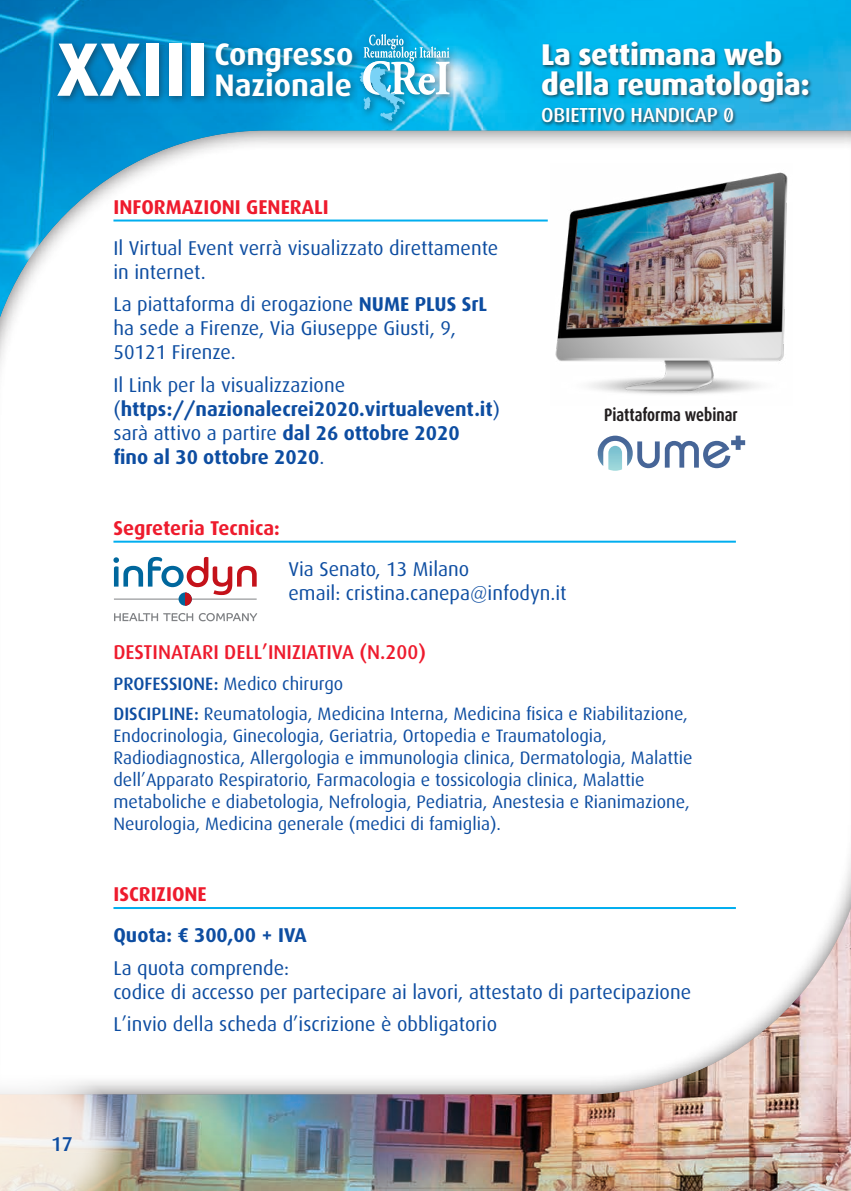
<style>
.page{position:relative;width:851px;height:1191px;background:#fff}
.page>*{position:absolute;margin:0;border:0;box-sizing:border-box;transform-origin:0 0}
.t1{font:700 75.8px "Dax";color:#fff}
.t2{font:700 31.2px/31.2px "Dax";color:#fff}
.t3{font:800 30px/30px "Dax";letter-spacing:-.01em;color:#fff}
.t4{font:500 20.4px "Dax";letter-spacing:-.01em;color:#fff}
.t5{font:20px/24px "Dax";color:#0d4da1}
.t6{font:700 20px/24px "Dax";color:#0d4da1}
.t7{font:700 20px "Dax";color:#ee1b2d}
.t8{font:500 20px "Dax";color:#ee1b2d}
.t9{font:500 20px "Dax";color:#0d4da1}
.t10{font:18px/22px "Dax";color:#0d4da1}
.t11{font:700 18px "Dax";color:#231f20;scale:.8 1}
.s1{font-weight:700}
.s2{font-weight:400}
.s3{font-weight:500}
</style>
<div class="page">
<img style="left:0;top:0;width:850px;height:114px">
<img style="left:0;top:114px;width:850px;height:15px">
<img style="left:123px;top:1095px;width:727px;height:96px">
<div style="left:0;top:129px;width:850px;height:966px;background:#231f20;opacity:.75"></div>
<div style="left:356px;top:30px;width:102px;height:100px;background:#231f20;opacity:.47"></div>
<svg style="left:359px;top:34px;width:90px;height:87px;background:#51bee2"></svg>
<div style="left:53px;top:40px;width:160px;height:65px;background:#231f20;opacity:.47"></div>
<div style="left:212px;top:39px;width:149px;height:66px;background:#231f20;opacity:.47"></div>
<svg style="left:0;top:1051px;width:123px;height:140px"></svg>
<div style="left:540px;top:40px;width:273px;height:87px;background:#231f20;opacity:.75"></div>
<svg style="left:726px;top:110px;width:4px;height:11px"></svg>
<hr style="left:113px;top:219px;width:434px;height:2px;background:#00aeef">
<hr style="left:113px;top:540px;width:622px;height:2px;background:#00aeef">
<hr style="left:113px;top:907px;width:622px;height:2px;background:#00aeef">
<svg style="left:566px;top:137px;width:208px;height:26px"></svg>
<img style="left:551px;top:163px;width:240px;height:241px">
<svg style="left:597px;top:435px;width:148px;height:36px"></svg>
<svg style="left:113px;top:557px;width:144px;height:38px"></svg>
<hr style="left:114px;top:598px;width:143px;height:1px;background:#808285">
<div style="left:178px;top:592px;width:14px;height:14px;background:#00679d;border-radius:50%"></div>
<svg style="left:185px;top:592px;width:7px;height:14px"></svg>
<svg style="left:114px;top:613px;width:143px;height:8px"></svg>
<h1 class="t1" style="left:57px;top:26px;width:153px">XXIII</h1>
<h2 class="t2" style="left:214px;top:38px;width:140px">Congresso<br>Nazionale</h2>
<p class="t7" style="left:113px;top:196px;width:216px">INFORMAZIONI GENERALI</p>
<p class="t5" style="left:113px;top:236px;width:386px">Il Virtual Event verrà visualizzato direttamente in internet.</p>
<p class="t5" style="left:113px;top:293px;width:375px">La piattaforma di erogazione <span class="s1">NUME PLUS SrL </span>ha sede a Firenze, Via Giuseppe Giusti, 9,<br>50121 Firenze.</p>
<p class="t6" style="left:113px;top:373px;width:388px"><span class="s2">Il Link per la visualizzazione (</span>https://nazionalecrei2020.virtualevent.it<span class="s2">) sarà attivo a partire</span> dal 26 ottobre 2020<br>fino al 30 ottobre 2020<span class="s2">.</span></p>
<p class="t7" style="left:113px;top:517px;width:168px">Segreteria Tecnica:</p>
<h3 class="t3" style="left:541px;top:40px;width:270px">La settimana web della reumatologia:</h3>
<p class="t4" style="left:541px;top:104px;width:194px">OBIETTIVO HANDICAP 0</p>
<p class="t11" style="left:604px;top:405px;width:168px">Piattaforma webinar</p>
<p class="t5" style="left:288px;top:557px;width:279px">Via Senato, 13 Milano<br>email: cristina.canepa@infodyn.it</p>
<p class="t8" style="left:113px;top:641px;width:314px">DESTINATARI DELL’INIZIATIVA (N.200)</p>
<p class="t10" style="left:113px;top:668px;width:576px;line-height:30.6px"><span class="s3">PROFESSIONE:</span> Medico chirurgo<br><span class="s3">DISCIPLINE:</span> Reumatologia, Medicina Interna, Medicina fisica e Riabilitazione,</p>
<p class="t10" style="left:113px;top:725px;width:580px">Endocrinologia, Ginecologia, Geriatria, Ortopedia e Traumatologia, Radiodiagnostica, Allergologia e immunologia clinica, Dermatologia, Malattie dell’Apparato Respiratorio, Farmacologia e tossicologia clinica, Malattie metaboliche e diabetologia, Nefrologia, Pediatria, Anestesia e Rianimazione, Neurologia, Medicina generale (medici di famiglia).</p>
<p class="t9" style="left:51px;top:1133px;width:23px">17</p>
<p class="t7" style="left:113px;top:883px;width:95px">ISCRIZIONE</p>
<p class="t6" style="left:113px;top:923px;width:195px">Quota: € 300,00 + IVA</p>
<p class="t5" style="left:113px;top:956px;width:579px">La quota comprende:<br>codice di accesso per partecipare ai lavori, attestato di partecipazione</p>
<p class="t5" style="left:113px;top:1012px;width:385px">L’invio della scheda d’iscrizione è obbligatorio</p>
</div>
